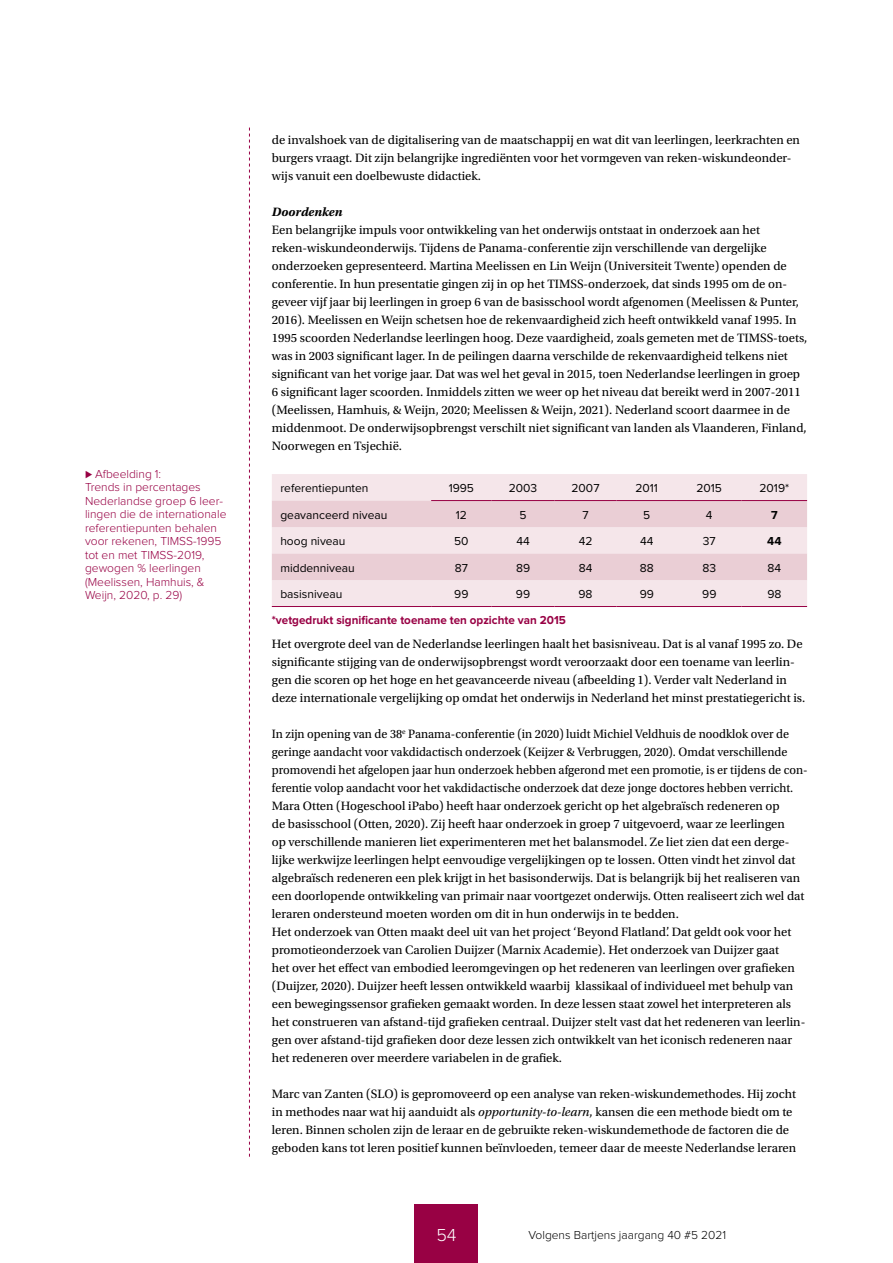
<style>
.page{position:relative;width:893px;height:1263px;background:#fff}
.page>*{position:absolute;margin:0;border:0;box-sizing:border-box;transform-origin:0 0}
.t1{font:300 18px "Proxima Nova";color:#fff}
.t2{font:12.75px/18px "Utopia Std";color:#000}
.t3{font:12.75px/18px "Utopia Std";color:#000;scale:.96 1}
.t4{font:italic 700 12.75px "Utopia Std";color:#000}
.t5{font:300 12px/13.5px "Proxima Nova";color:#980144}
.t6{font:12px "Proxima Nova";color:#000}
.t7{font:700 12px "Proxima Nova";color:#980144}
.t8{font:300 12px "Proxima Nova";color:#000}
.t9{font:700 12px "Proxima Nova";color:#000}
.s1{font-style:italic}
</style>
<div class="page">
<div style="left:415px;top:1204px;width:63px;height:59px;background:#980144"></div>
<div style="left:272px;top:474px;width:535px;height:132px;background:#f5e6ea"></div>
<svg style="left:272px;top:500px;width:535px;height:80px;background:#edd6dc"></svg>
<hr style="left:431px;top:500px;width:61px;height:1px;background:#980144">
<hr style="left:492px;top:500px;width:62px;height:1px;background:#980144">
<hr style="left:554px;top:500px;width:63px;height:1px;background:#980144">
<hr style="left:617px;top:500px;width:60px;height:1px;background:#980144">
<hr style="left:677px;top:500px;width:65px;height:1px;background:#980144">
<hr style="left:742px;top:500px;width:65px;height:1px;background:#980144">
<hr style="left:272px;top:606px;width:159px;height:1px;background:#980144">
<hr style="left:431px;top:606px;width:61px;height:1px;background:#980144">
<hr style="left:492px;top:606px;width:62px;height:1px;background:#980144">
<hr style="left:554px;top:606px;width:63px;height:1px;background:#980144">
<hr style="left:617px;top:606px;width:60px;height:1px;background:#980144">
<hr style="left:677px;top:606px;width:65px;height:1px;background:#980144">
<hr style="left:742px;top:606px;width:65px;height:1px;background:#980144">
<svg style="left:249px;top:128px;width:1px;height:1029px"></svg>
<p class="t5" style="left:85px;top:467px;width:143px">⊲ Afbeelding 1:<br>Trends in percentages<br>Nederlandse groep 6 leer&shy;lingen die de internationale referentiepunten behalen voor rekenen, TIMSS-1995 tot en met TIMSS-2019, gewogen % leerlingen (Meelissen, Hamhuis, &amp;<br>Weijn, 2020, p. 29)</p>
<p class="t2" style="left:272px;top:131px;width:530px">de invalshoek van de digitalisering van de maatschappij en wat dit van leerlingen, leerkrachten en burgers vraagt. Dit zijn belangrijke ingrediënten voor het vormgeven van reken-wiskundeonder&shy;wijs vanuit een doelbewuste didactiek.</p>
<p class="t4" style="left:272px;top:204px;width:72px">Doordenken</p>
<p class="t2" style="left:272px;top:221px;width:537px">Een belangrijke impuls voor ontwikkeling van het onderwijs ontstaat in onderzoek aan het reken-wiskundeonderwijs. Tijdens de Panama-conferentie zijn verschillende van dergelijke onderzoeken gepresenteerd. Martina Meelissen en Lin Weijn (Universiteit Twente) openden de conferentie. In hun presentatie gingen zij in op het TIMSS-onderzoek, dat sinds 1995 om de on&shy;geveer vijf jaar bij leerlingen in groep 6 van de basisschool wordt afgenomen (Meelissen &amp; Punter, 2016). Meelissen en Weijn schetsen hoe de rekenvaardigheid zich heeft ontwikkeld vanaf 1995. In 1995 scoorden Nederlandse leerlingen hoog. Deze vaardigheid, zoals gemeten met de TIMSS-toets, was in 2003 significant lager. In de peilingen daarna verschilde de rekenvaardigheid telkens niet significant van het vorige jaar. Dat was wel het geval in 2015, toen Nederlandse leerlingen in groep 6 significant lager scoorden. Inmiddels zitten we weer op het niveau dat bereikt werd in 2007-2011 (Meelissen, Hamhuis, &amp; Weijn, 2020; Meelissen &amp; Weijn, 2021). Nederland scoort daarmee in de middenmoot. De onderwijsopbrengst verschilt niet significant van landen als Vlaanderen, Finland, Noorwegen en Tsjechië.</p>
<p class="t6" style="left:280px;top:479px;width:90px">referentiepunten</p>
<p class="t6" style="left:449px;top:479px;width:27px">1995</p>
<p class="t6" style="left:509px;top:479px;width:30px">2003</p>
<p class="t6" style="left:572px;top:479px;width:29px">2007</p>
<p class="t6" style="left:635px;top:479px;width:24px">2011</p>
<p class="t6" style="left:696px;top:479px;width:27px">2015</p>
<p class="t6" style="left:759px;top:479px;width:31px">2019*</p>
<p class="t6" style="left:280px;top:506px;width:109px">geavanceerd niveau</p>
<p class="t6" style="left:456px;top:506px;width:13px">12</p>
<p class="t6" style="left:519px;top:506px;width:9px">5</p>
<p class="t6" style="left:582px;top:506px;width:8px">7</p>
<p class="t6" style="left:643px;top:506px;width:9px">5</p>
<p class="t6" style="left:706px;top:506px;width:8px">4</p>
<p class="t9" style="left:771px;top:508px;width:8px">7</p>
<p class="t6" style="left:280px;top:532px;width:67px">hoog niveau</p>
<p class="t6" style="left:454px;top:532px;width:16px">50</p>
<p class="t6" style="left:516px;top:532px;width:15px">44</p>
<p class="t6" style="left:579px;top:532px;width:15px">42</p>
<p class="t6" style="left:640px;top:532px;width:15px">44</p>
<p class="t6" style="left:703px;top:532px;width:14px">37</p>
<p class="t9" style="left:767px;top:534px;width:16px">44</p>
<p class="t6" style="left:280px;top:558px;width:76px">middenniveau</p>
<p class="t6" style="left:455px;top:558px;width:15px">87</p>
<p class="t6" style="left:516px;top:558px;width:16px">89</p>
<p class="t6" style="left:579px;top:558px;width:15px">84</p>
<p class="t6" style="left:640px;top:558px;width:15px">88</p>
<p class="t6" style="left:702px;top:558px;width:15px">83</p>
<p class="t6" style="left:767px;top:558px;width:15px">84</p>
<p class="t6" style="left:280px;top:585px;width:63px">basisniveau</p>
<p class="t6" style="left:454px;top:585px;width:16px">99</p>
<p class="t6" style="left:516px;top:585px;width:16px">99</p>
<p class="t6" style="left:579px;top:585px;width:16px">98</p>
<p class="t6" style="left:640px;top:585px;width:16px">99</p>
<p class="t6" style="left:702px;top:585px;width:16px">99</p>
<p class="t6" style="left:767px;top:585px;width:16px">98</p>
<p class="t7" style="left:272px;top:613px;width:296px">*vetgedrukt significante toename ten opzichte van 2015</p>
<p class="t2" style="left:272px;top:635px;width:535px">Het overgrote deel van de Nederlandse leerlingen haalt het basisniveau. Dat is al vanaf 1995 zo. De significante stijging van de onderwijsopbrengst wordt veroorzaakt door een toename van leerlin&shy;gen die scoren op het hoge en het geavanceerde niveau (afbeelding 1). Verder valt Nederland in deze internationale vergelijking op omdat het onderwijs in Nederland het minst prestatiegericht is.</p>
<p class="t3" style="left:272px;top:725px;width:560px">In zijn opening van de 38<sup>e</sup> Panama-conferentie (in 2020) luidt Michiel Veldhuis de noodklok over de geringe aandacht voor vakdidactisch onderzoek (Keijzer &amp; Verbruggen, 2020). Omdat verschillende promovendi het afgelopen jaar hun onderzoek hebben afgerond met een promotie, is er tijdens de con&shy;ferentie volop aandacht voor het vakdidactische onderzoek dat deze jonge doctores hebben verricht.<br>Mara Otten (Hogeschool iPabo) heeft haar onderzoek gericht op het algebraïsch redeneren op<br>de basisschool (Otten, 2020). Zij heeft haar onderzoek in groep 7 uitgevoerd, waar ze leerlingen<br>op verschillende manieren liet experimenteren met het balansmodel. Ze liet zien dat een derge&shy;lijke werkwijze leerlingen helpt eenvoudige vergelijkingen op te lossen. Otten vindt het zinvol dat algebraïsch redeneren een plek krijgt in het basisonderwijs. Dat is belangrijk bij het realiseren van een doorlopende ontwikkeling van primair naar voortgezet onderwijs. Otten realiseert zich wel dat leraren ondersteund moeten worden om dit in hun onderwijs in te bedden.<br>Het onderzoek van Otten maakt deel uit van het project ‘Beyond Flatland’. Dat geldt ook voor het promotieonderzoek van Carolien Duijzer (Marnix Academie). Het onderzoek van Duijzer gaat<br>het over het effect van embodied leeromgevingen op het redeneren van leerlingen over grafieken (Duijzer, 2020). Duijzer heeft lessen ontwikkeld waarbij klassikaal of individueel met behulp van een bewegingssensor grafieken gemaakt worden. In deze lessen staat zowel het interpreteren als het construeren van afstand-tijd grafieken centraal. Duijzer stelt vast dat het redeneren van leerlin&shy;gen over afstand-tijd grafieken door deze lessen zich ontwikkelt van het iconisch redeneren naar het redeneren over meerdere variabelen in de grafiek.</p>
<p class="t2" style="left:272px;top:1085px;width:526px">Marc van Zanten (SLO) is gepromoveerd op een analyse van reken-wiskundemethodes. Hij zocht in methodes naar wat hij aanduidt als <span class="s1">opportunity-to-learn</span>, kansen die een methode biedt om te leren. Binnen scholen zijn de leraar en de gebruikte reken-wiskundemethode de factoren die de geboden kans tot leren positief kunnen beïnvloeden, temeer daar de meeste Nederlandse leraren</p>
<h1 class="t1" style="left:436px;top:1226px;width:22px">54</h1>
<p class="t8" style="left:528px;top:1229px;width:199px">Volgens Bartjens jaargang 40 #5 2021</p>
</div>
